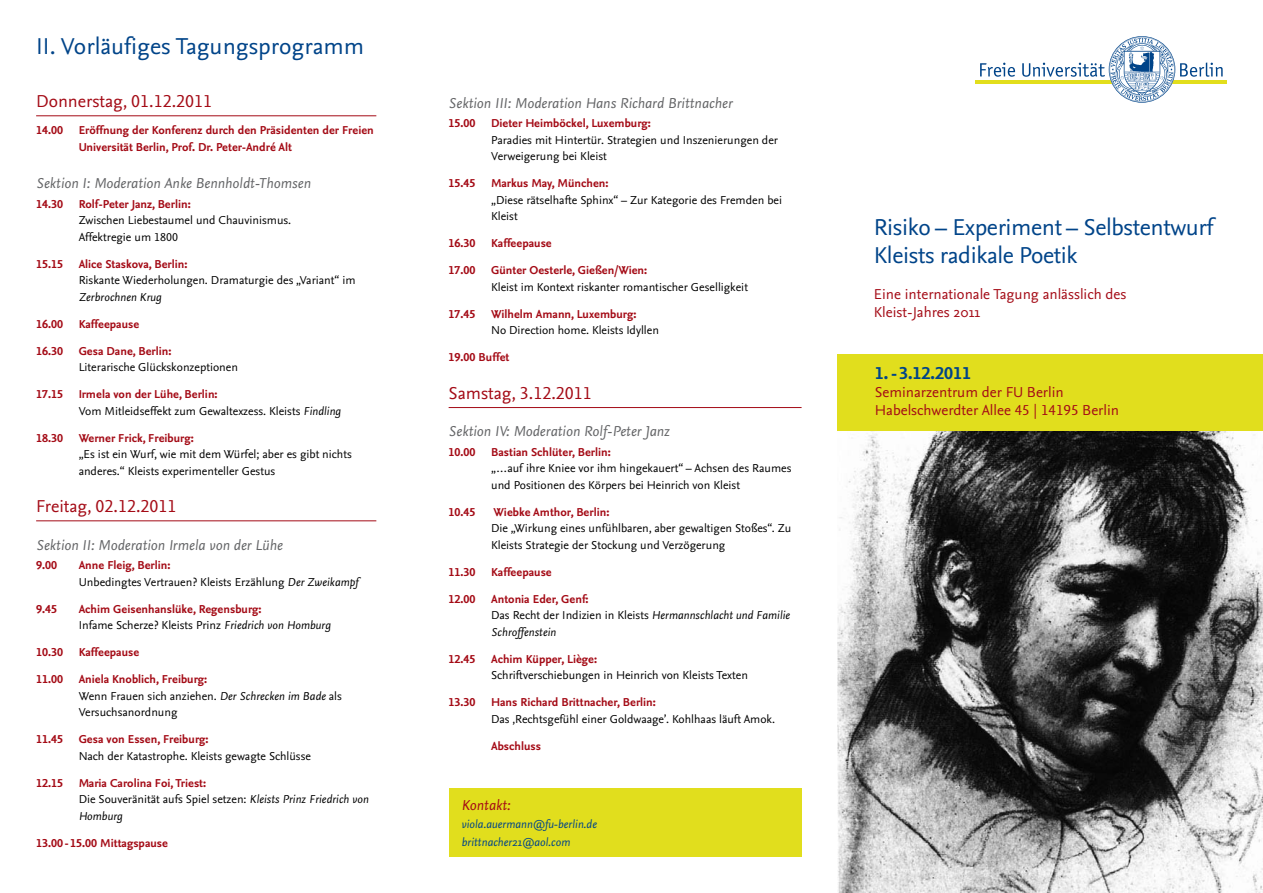
<style>
.page{position:relative;width:1263px;height:893px;background:#fff}
.page>*{position:absolute;margin:0;border:0;box-sizing:border-box;transform-origin:0 0}
.t1{font:24px/28.8px "Nexus Sans OT";letter-spacing:-.015em;color:#004489}
.t2{font:18px "Nexus Sans OT";color:#a40b16}
.t3{font:700 18px "Nexus Sans OT";color:#004489}
.t4{font:italic 15px "Nexus Sans OT";color:#646567}
.t5{font:15px/18px "Nexus Sans OT";color:#a40b16}
.t6{font:italic 15px "Nexus Sans OT";color:#a40b16}
.t7{font:12px/16.5px "Nexus Sans OT";color:#000}
.t8{font:700 12px/16.5px "Nexus Sans OT";color:#a40b16}
.t9{font:italic 12px/16.5px "Nexus Sans OT";color:#000}
.t10{font:italic 12px/18px "Nexus Sans OT";color:#004489}
.s1{font-weight:700;color:#a40b16}
.s2{font-style:italic}
.s3{font-weight:400;color:#000}
.s4{font-weight:400;font-style:italic;color:#000}
.s5{font-weight:700;font-style:normal;color:#a40b16}
.s6{font-style:normal}
</style>
<div class="page">
<img style="left:838px;top:431px;width:425px;height:462px">
<div style="left:838px;top:354px;width:425px;height:77px;background:#e1de1d"></div>
<svg style="left:980px;top:63px;width:35px;height:14px"></svg>
<hr style="left:975px;top:80px;width:252px;height:4px;background:#e2de1c">
<svg style="left:1022px;top:36px;width:200px;height:67px"></svg>
<hr style="left:36px;top:116px;width:340px;height:1px;background:#a40b16">
<hr style="left:36px;top:521px;width:340px;height:1px;background:#a40b16">
<hr style="left:449px;top:407px;width:352px;height:1px;background:#a40b16">
<div style="left:449px;top:788px;width:352px;height:69px;background:#e1de1d"></div>
<h1 class="t1" style="left:36px;top:31px;width:329px">II. Vorläufiges Tagungsprogramm</h1>
<h2 class="t2" style="left:36px;top:90px;width:178px">Donnerstag, 01.12.2011</h2>
<p class="t8" style="left:36px;top:122px;width:28px">14.00</p>
<p class="t8" style="left:79px;top:122px;width:297px">Eröffnung der Konferenz durch den Präsidenten der Freien<br>Universität Berlin, Prof. Dr. Peter-André Alt</p>
<p class="t4" style="left:36px;top:174px;width:276px">Sektion I: Moderation Anke Bennholdt-Thomsen</p>
<p class="t8" style="left:36px;top:195px;width:28px">14.30</p>
<p class="t8" style="left:79px;top:195px;width:113px">Rolf-Peter Janz, Berlin:</p>
<p class="t7" style="left:79px;top:212px;width:214px">Zwischen Liebestaumel und Chauvinismus.<br>Affektregie um 1800</p>
<p class="t8" style="left:36px;top:255px;width:28px">15.15</p>
<p class="t8" style="left:79px;top:255px;width:110px">Alice Staskova, Berlin:</p>
<p class="t7" style="left:79px;top:272px;width:278px">Riskante Wiederholungen. Dramaturgie des „Variant“ im</p>
<p class="t9" style="left:79px;top:288px;width:85px">Zerbrochnen Krug</p>
<p class="t8" style="left:36px;top:315px;width:28px">16.00</p>
<p class="t8" style="left:79px;top:315px;width:62px">Kaffeepause</p>
<p class="t8" style="left:36px;top:342px;width:28px">16.30</p>
<p class="t8" style="left:79px;top:342px;width:94px">Gesa Dane, Berlin:</p>
<p class="t7" style="left:79px;top:359px;width:161px">Literarische Glückskonzeptionen</p>
<p class="t8" style="left:36px;top:386px;width:28px">17.15</p>
<p class="t7" style="left:79px;top:386px;width:264px"><span class="s1">Irmela von der Lühe, Berlin:<br></span>Vom Mitleidseffekt zum Gewaltexzess. Kleists <span class="s2">Findling</span></p>
<p class="t8" style="left:36px;top:429px;width:28px">18.30</p>
<p class="t8" style="left:79px;top:429px;width:117px">Werner Frick, Freiburg:</p>
<p class="t7" style="left:79px;top:446px;width:275px">„Es ist ein Wurf, wie mit dem Würfel; aber es gibt nichts anderes.“ Kleists experimenteller Gestus</p>
<h2 class="t2" style="left:36px;top:495px;width:142px">Freitag, 02.12.2011</h2>
<p class="t4" style="left:36px;top:535px;width:248px">Sektion II: Moderation Irmela von der Lühe</p>
<p class="t8" style="left:36px;top:557px;width:22px">9.00</p>
<p class="t7" style="left:79px;top:557px;width:281px"><span class="s1">Anne Fleig, Berlin:<br></span>Unbedingtes Vertrauen? Kleists Erzählung <span class="s2">Der Zweikampf</span></p>
<p class="t8" style="left:36px;top:600px;width:22px">9.45</p>
<p class="t8" style="left:79px;top:600px;width:254px">Achim Geisenhanslüke, Regensburg:<br><span class="s3">Infame Scherze? Kleists Prinz</span> <span class="s4">Friedrich von Homburg</span></p>
<p class="t8" style="left:36px;top:644px;width:28px">10.30</p>
<p class="t8" style="left:79px;top:644px;width:62px">Kaffeepause</p>
<p class="t8" style="left:36px;top:671px;width:28px">11.00</p>
<p class="t7" style="left:79px;top:671px;width:265px"><span class="s1">Aniela Knoblich, Freiburg:<br></span>Wenn Frauen sich anziehen. <span class="s2">Der Schrecken im Bade</span> als<br>Versuchsanordnung</p>
<p class="t8" style="left:36px;top:731px;width:28px">11.45</p>
<p class="t8" style="left:79px;top:731px;width:131px">Gesa von Essen, Freiburg:</p>
<p class="t7" style="left:79px;top:747px;width:234px">Nach der Katastrophe. Kleists gewagte Schlüsse</p>
<p class="t8" style="left:36px;top:774px;width:28px">12.15</p>
<p class="t7" style="left:79px;top:774px;width:292px"><span class="s1">Maria Carolina Foi, Triest:<br></span>Die Souveränität aufs Spiel setzen: <span class="s2">Kleists Prinz Friedrich von<br>Homburg</span></p>
<p class="t8" style="left:36px;top:834px;width:133px">13.00-15.00 Mittagspause</p>
<p class="t4" style="left:449px;top:93px;width:285px">Sektion III: Moderation Hans Richard Brittnacher</p>
<p class="t8" style="left:449px;top:115px;width:28px">15.00</p>
<p class="t8" style="left:491px;top:115px;width:161px">Dieter Heimböckel, Luxemburg:</p>
<p class="t7" style="left:491px;top:131px;width:288px">Paradies mit Hintertür. Strategien und Inszenierungen der<br>Verweigerung bei Kleist</p>
<p class="t8" style="left:449px;top:175px;width:28px">15.45</p>
<p class="t8" style="left:491px;top:175px;width:119px">Markus May, München:</p>
<p class="t7" style="left:491px;top:191px;width:292px">„Diese rätselhafte Sphinx“ – Zur Kategorie des Fremden bei<br>Kleist</p>
<p class="t8" style="left:449px;top:235px;width:28px">16.30</p>
<p class="t8" style="left:491px;top:235px;width:62px">Kaffeepause</p>
<p class="t8" style="left:449px;top:262px;width:28px">17.00</p>
<p class="t8" style="left:491px;top:262px;width:157px">Günter Oesterle, Gießen/Wien:</p>
<p class="t7" style="left:491px;top:278px;width:258px">Kleist im Kontext riskanter romantischer Geselligkeit</p>
<p class="t8" style="left:449px;top:305px;width:28px">17.45</p>
<p class="t8" style="left:491px;top:305px;width:147px">Wilhelm Amann, Luxemburg:</p>
<p class="t7" style="left:491px;top:322px;width:169px">No Direction home. Kleists Idyllen</p>
<p class="t8" style="left:449px;top:349px;width:62px">19.00 Buffet</p>
<h2 class="t2" style="left:449px;top:381px;width:145px">Samstag, 3.12.2011</h2>
<p class="t4" style="left:449px;top:422px;width:223px">Sektion IV: Moderation Rolf-Peter Janz</p>
<p class="t8" style="left:449px;top:443px;width:28px">10.00</p>
<p class="t8" style="left:491px;top:443px;width:121px">Bastian Schlüter, Berlin:</p>
<p class="t7" style="left:491px;top:460px;width:302px">„…auf ihre Kniee vor ihm hingekauert“ – Achsen des Raumes und Positionen des Körpers bei Heinrich von Kleist</p>
<p class="t8" style="left:449px;top:503px;width:28px">10.45</p>
<p class="t8" style="left:494px;top:503px;width:117px">Wiebke Amthor, Berlin:</p>
<p class="t7" style="left:491px;top:520px;width:302px">Die „Wirkung eines unfühlbaren, aber gewaltigen Stoßes“. Zu<br>Kleists Strategie der Stockung und Verzögerung</p>
<p class="t8" style="left:449px;top:563px;width:28px">11.30</p>
<p class="t8" style="left:491px;top:563px;width:62px">Kaffeepause</p>
<p class="t8" style="left:449px;top:590px;width:28px">12.00</p>
<p class="t9" style="left:491px;top:590px;width:300px"><span class="s5">Antonia Eder, Genf:<br></span><span class="s6">Das Recht der Indizien in Kleists</span> Hermannschlacht und Familie<br>Schroffenstein</p>
<p class="t8" style="left:449px;top:650px;width:28px">12.45</p>
<p class="t8" style="left:491px;top:650px;width:107px">Achim Küpper, Liège:</p>
<p class="t7" style="left:491px;top:667px;width:258px">Schriftverschiebungen in Heinrich von Kleists Texten</p>
<p class="t8" style="left:449px;top:694px;width:28px">13.30</p>
<p class="t8" style="left:491px;top:694px;width:166px">Hans Richard Brittnacher, Berlin:</p>
<p class="t7" style="left:491px;top:710px;width:285px">Das ‚Rechtsgefühl einer Goldwaage’. Kohlhaas läuft Amok.</p>
<p class="t8" style="left:491px;top:737px;width:52px">Abschluss</p>
<p class="t6" style="left:461px;top:795px;width:51px">Kontakt:</p>
<p class="t10" style="left:461px;top:815px;width:137px">viola.auermann@fu-berlin.de brittnacher21@aol.com</p>
<h1 class="t1" style="left:874px;top:212px;width:341px">Risiko – Experiment – Selbstentwurf<br>Kleists radikale Poetik</h1>
<p class="t5" style="left:874px;top:285px;width:254px">Eine internationale Tagung anlässlich des<br>Kleist-Jahres 2011</p>
<h2 class="t3" style="left:875px;top:362px;width:98px">1.-3.12.2011</h2>
<p class="t5" style="left:875px;top:383px;width:246px">Seminarzentrum der FU Berlin<br>Habelschwerdter Allee 45 | 14195 Berlin</p>
</div>
